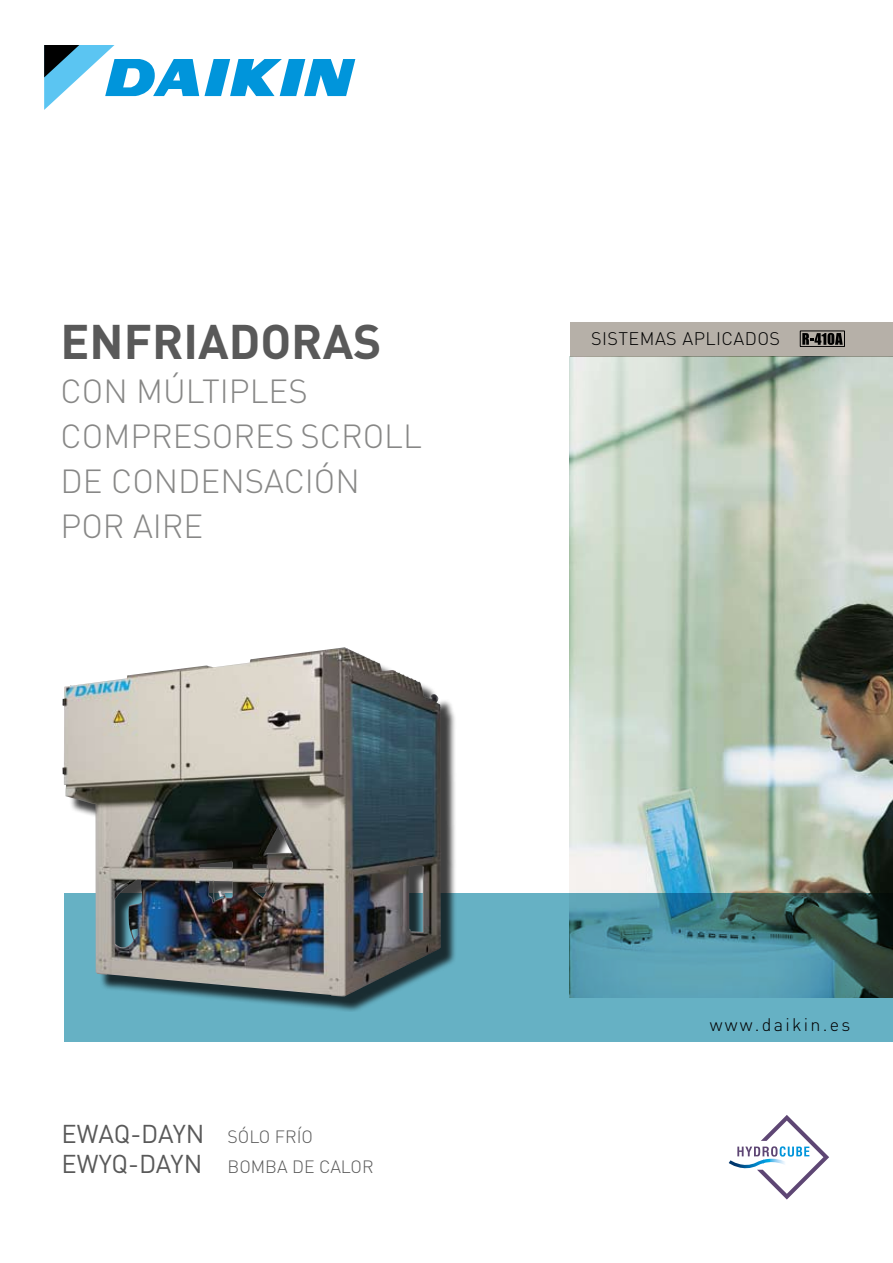
<style>
.page{position:relative;width:893px;height:1263px;background:#fff}
.page>*{position:absolute;margin:0;border:0;box-sizing:border-box;transform-origin:0 0}
.t1{font:700 48px "DIN";color:#595959}
.t2{font:300 33px/45px "DIN";color:#878786}
.t3{font:25.5px/30.6px "DIN";letter-spacing:-.01em;color:#595959}
.t4{font:300 18px "DIN";letter-spacing:.025em;color:#000}
.t5{font:300 18px "DIN";letter-spacing:.125em;color:#000}
.t6{font:300 17.7px/30.8px "DIN";color:#595959}
</style>
<div class="page">
<img style="left:570px;top:356px;width:323px;height:537px">
<svg style="left:44px;top:45px;width:311px;height:65px"></svg>
<div style="left:570px;top:322px;width:323px;height:34px;background:#b6b0a8"></div>
<svg style="left:64px;top:893px;width:829px;height:149px;background:#589baa"></svg>
<div style="left:66px;top:651px;width:391px;height:361px;background:#000;opacity:.75"></div>
<img style="left:62px;top:659px;width:379px;height:337px">
<svg style="left:729px;top:1115px;width:100px;height:84px"></svg>
<div style="left:800px;top:331px;width:45px;height:16px;border:1px solid #000"></div>
<svg style="left:802px;top:333px;width:41px;height:12px"></svg>
<h1 class="t1" style="left:61px;top:309px;width:323px">ENFRIADORAS</h1>
<p class="t2" style="left:61px;top:367px;width:363px">CON MÚLTIPLES<br>COMPRESORES SCROLL<br>DE CONDENSACIÓN<br>POR</p>
<p class="t2" style="left:133px;top:502px;width:18px">AIRE</p>
<p class="t4" style="left:591px;top:326px;width:191px">SISTEMAS APLICADOS</p>
<p class="t3" style="left:62px;top:1119px;width:144px">EWAQ-DAYN<br>EWYQ-DAYN</p>
<p class="t6" style="left:227px;top:1120px;width:148px">SÓLO FRÍO<br>BOMBA DE CALOR</p>
<p class="t5" style="left:710px;top:1013px;width:142px">WWW.DAIKIN.ES</p>
</div>
